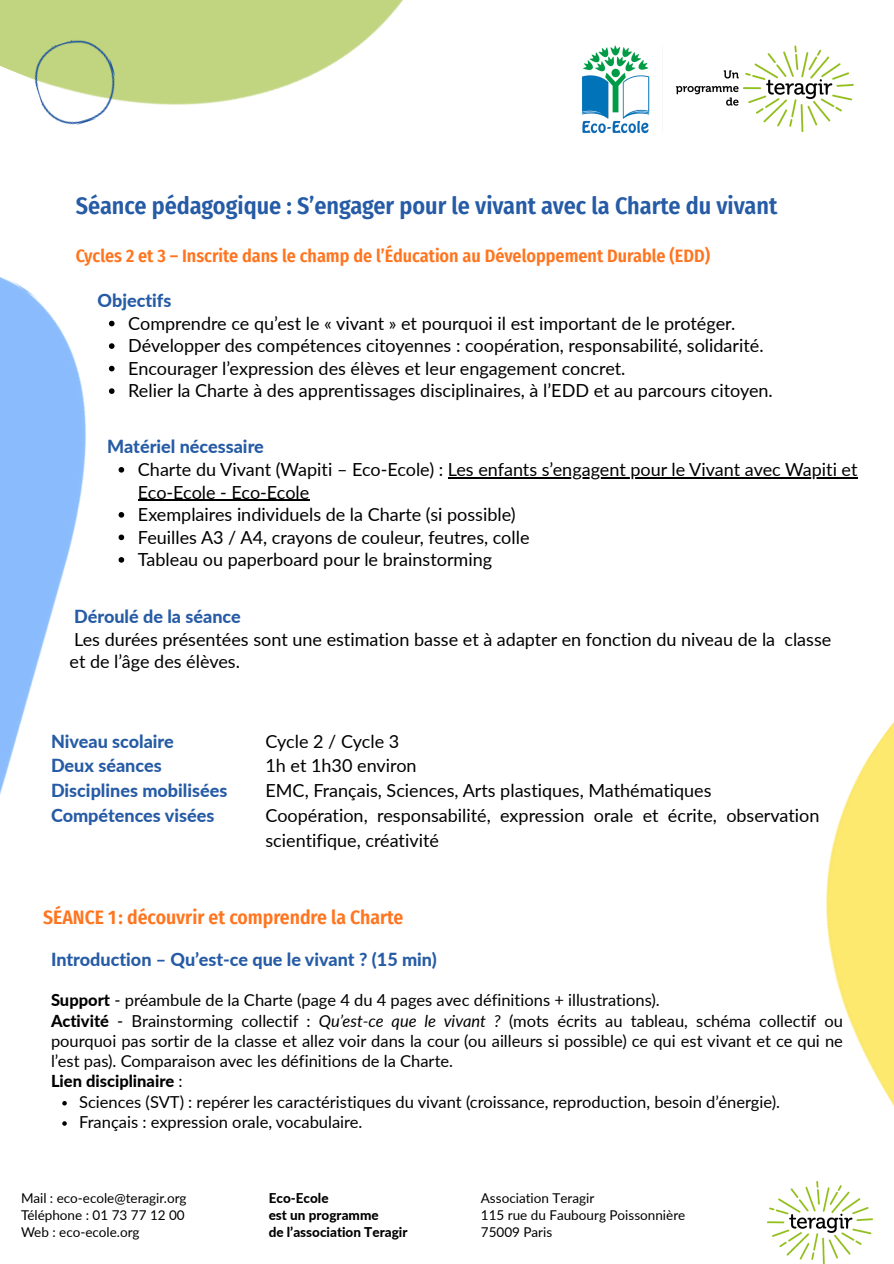
<style>
.page{position:relative;width:894px;height:1264px;background:#fff}
.page>*{position:absolute;margin:0;border:0;box-sizing:border-box;transform-origin:0 0}
.t1{font:600 24px "Fira Sans Condensed";color:#265ba5}
.t2{font:600 19.5px "Fira Sans Condensed";color:#ff751f}
.t3{font:18px/22.5px "Lato";color:#000}
.t4{font:800 18px/24.8px "Lato";color:#265ba5}
.t5{font:600 18px "Fira Sans Condensed";color:#ff751f}
.t6{font:16.5px "Lato";color:#000}
.t7{font:800 16.5px "Lato";color:#000}
.t8{font:13.5px/17px "Lato";color:#000}
.t9{font:800 13.5px/17px "Lato";color:#000}
.s1{font-weight:800}
.s2{font-style:italic}
.s3{font-weight:400}
</style>
<div class="page">
<img style="left:0;top:0;width:404px;height:105px">
<img style="left:26px;top:31px;width:100px;height:94px">
<img style="left:825px;top:723px;width:68px;height:498px">
<img style="left:582px;top:45px;width:272px;height:89px">
<img style="left:0;top:277px;width:125px;height:517px">
<img style="left:767px;top:1181px;width:105px;height:82px">
<svg style="left:109px;top:321px;width:5px;height:5px"></svg>
<svg style="left:109px;top:343px;width:5px;height:6px"></svg>
<svg style="left:109px;top:366px;width:5px;height:5px"></svg>
<svg style="left:109px;top:388px;width:5px;height:6px"></svg>
<svg style="left:118px;top:467px;width:6px;height:5px"></svg>
<hr style="left:447px;top:477px;width:410px;height:1px;background:#000">
<hr style="left:138px;top:499px;width:171px;height:2px;background:#000">
<svg style="left:118px;top:512px;width:6px;height:5px"></svg>
<svg style="left:118px;top:534px;width:6px;height:6px"></svg>
<svg style="left:118px;top:557px;width:6px;height:5px"></svg>
<svg style="left:62px;top:1101px;width:5px;height:4px"></svg>
<svg style="left:62px;top:1121px;width:5px;height:4px"></svg>
<h1 class="t1" style="left:76px;top:191px;width:702px">Séance pédagogique : S’engager pour le vivant avec la Charte du vivant</h1>
<p class="t5" style="left:76px;top:245px;width:635px">Cycles 2 et 3 – Inscrite dans le champ de l’Éducation au Développement Durable (EDD)</p>
<p class="t4" style="left:98px;top:288px;width:75px">Objectifs</p>
<p class="t3" style="left:128px;top:311px;width:646px">Comprendre ce qu’est le « vivant » et pourquoi il est important de le protéger.<br>Développer des compétences citoyennes : coopération, responsabilité, solidarité.<br>Encourager l’expression des élèves et leur engagement concret.<br>Relier la Charte à des apprentissages disciplinaires, à l’EDD et au parcours citoyen.</p>
<p class="t4" style="left:107px;top:434px;width:158px">Matériel nécessaire</p>
<p class="t3" style="left:138px;top:458px;width:721px">Charte du Vivant (Wapiti – Eco-Ecole) : Les enfants s’engagent pour le Vivant avec Wapiti et Eco-Ecole - Eco-Ecole<br>Exemplaires individuels de la Charte (si possible)<br>Feuilles A3 / A4, crayons de couleur, feutres, colle<br>Tableau ou paperboard pour le brainstorming</p>
<p class="t4" style="left:74px;top:604px;width:168px">Déroulé de la séance</p>
<p class="t3" style="left:69px;top:627px;width:763px">Les durées présentées sont une estimation basse et à adapter en fonction du niveau de la classe et de l’âge des élèves.</p>
<p class="t4" style="left:51px;top:728px;width:178px">Niveau scolaire<br>Deux séances<br>Disciplines mobilisées<br>Compétences visées</p>
<p class="t3" style="left:265px;top:728px;width:555px;line-height:24.8px">Cycle 2 / Cycle 3<br>1h et 1h30 environ<br>EMC, Français, Sciences, Arts plastiques, Mathématiques<br>Coopération, responsabilité, expression orale et écrite, observation scientifique, créativité</p>
<p class="t2" style="left:43px;top:905px;width:362px">SÉANCE 1: découvrir et comprendre la Charte</p>
<p class="t4" style="left:51px;top:946px;width:387px">Introduction – Qu’est-ce que le vivant ? (15 min)</p>
<p class="t6" style="left:51px;top:990px;width:610px"><span class="s1">Support</span> - préambule de la Charte (page 4 du 4 pages avec définitions + illustrations).</p>
<p class="t6" style="left:51px;top:1010px;width:793px"><span class="s1">Activité</span> - Brainstorming collectif : <span class="s2">Qu’est-ce que le vivant ?</span> (mots écrits au tableau, schéma collectif ou</p>
<p class="t6" style="left:51px;top:1030px;width:793px">pourquoi pas sortir de la classe et allez voir dans la cour (ou ailleurs si possible) ce qui est vivant et ce qui ne</p>
<p class="t6" style="left:51px;top:1050px;width:403px">l’est pas). Comparaison avec les définitions de la Charte.</p>
<p class="t7" style="left:51px;top:1071px;width:133px">Lien disciplinaire <span class="s3">:</span></p>
<p class="t6" style="left:79px;top:1091px;width:702px">Sciences (SVT) : repérer les caractéristiques du vivant (croissance, reproduction, besoin d’énergie).</p>
<p class="t6" style="left:79px;top:1111px;width:285px">Français : expression orale, vocabulaire.</p>
<p class="t8" style="left:21px;top:1189px;width:167px">Mail : eco-ecole@teragir.org<br>Téléphone : 01 73 77 12 00<br>Web : eco-ecole.org</p>
<p class="t9" style="left:268px;top:1189px;width:140px">Eco-Ecole<br>est un programme<br>de l’association Teragir</p>
<p class="t8" style="left:480px;top:1189px;width:206px">Association Teragir<br>115 rue du Faubourg Poissonnière<br>75009 Paris</p>
</div>
